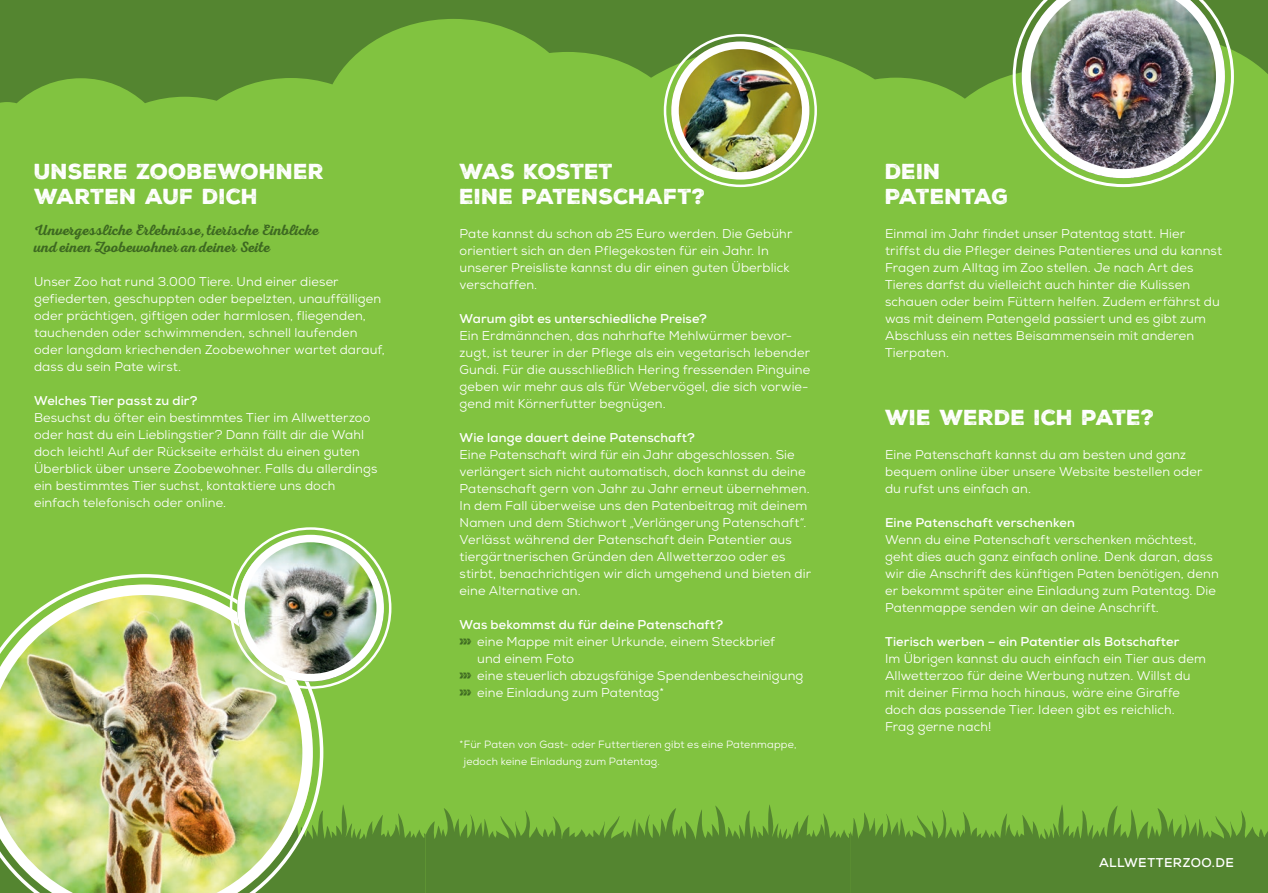
<style>
.page{position:relative;width:1268px;height:893px;background:#fff}
.page>*{position:absolute;margin:0;border:0;box-sizing:border-box;transform-origin:0 0}
.t1{font:21px/25.5px "Nexa Rust Sans Black 01";letter-spacing:-.005em;color:#fff}
.t2{font:15px/17px "Nexa Rust Script S 00";letter-spacing:.01em;color:#3d6821}
.t3{font:12.75px/17px "Nexa";letter-spacing:.01em;color:#fff}
.t4{font:700 12.75px "Nexa";letter-spacing:.01em;color:#fff}
.t5{font:700 12.75px "Nexa";letter-spacing:.035em;color:#fff}
.t6{font:10.5px/17px "Nexa";letter-spacing:.015em;color:#fff}
.s1{font-family:"Nexa Rust Sans Black 03";color:#3d6821}
</style>
<div class="page">
<div style="left:0;top:0;width:1267px;height:893px;background:#81c340"></div>
<svg style="left:323px;top:805px;width:944px;height:88px"></svg>
<svg style="left:83px;top:574px;width:240px;height:319px"></svg>
<img style="left:0;top:585px;width:313px;height:308px">
<img style="left:237px;top:540px;width:147px;height:141px">
<div style="left:230px;top:527px;width:161px;height:162px;border:3px solid #fff;border-radius:50%"></div>
<div style="left:237px;top:535px;width:147px;height:146px;border:8px solid #fff;border-radius:50%"></div>
<svg style="left:0;top:0;width:1267px;height:105px;fill:#548530"></svg>
<img style="left:1012px;top:0;width:221px;height:187px">
<img style="left:671px;top:47px;width:138px;height:129px">
<div style="left:663px;top:34px;width:153px;height:153px;border:3px solid #fff;border-radius:50%"></div>
<div style="left:671px;top:42px;width:138px;height:138px;border:8px solid #fff;border-radius:50%"></div>
<h1 class="t1" style="left:34px;top:158px;width:291px">UNSERE ZOOBEWOHNER<br>WARTEN AUF DICH</h1>
<p class="t2" style="left:34px;top:221px;width:286px">Unvergessliche Erlebnisse, tierische Einblicke und einen Zoobewohner an deiner Seite</p>
<p class="t3" style="left:34px;top:273px;width:352px">Unser Zoo hat rund 3.000 Tiere. Und einer dieser gefiederten, geschuppten oder bepelzten, unauffälligen oder prächtigen, giftigen oder harmlosen, fliegenden, tauchenden oder schwimmenden, schnell laufenden oder langdam kriechenden Zoobewohner wartet darauf, dass du sein Pate wirst.</p>
<p class="t4" style="left:34px;top:392px;width:165px">Welches Tier passt zu dir?</p>
<p class="t3" style="left:34px;top:409px;width:345px">Besuchst du öfter ein bestimmtes Tier im Allwetterzoo oder hast du ein Lieblingstier? Dann fällt dir die Wahl doch leicht! Auf der Rückseite erhälst du einen guten Überblick über unsere Zoobewohner. Falls du allerdings ein bestimmtes Tier suchst, kontaktiere uns doch einfach telefonisch oder online.</p>
<h1 class="t1" style="left:459px;top:158px;width:247px">WAS KOSTET<br>EINE PATENSCHAFT?</h1>
<p class="t3" style="left:459px;top:225px;width:334px">Pate kannst du schon ab 25 Euro werden. Die Gebühr orientiert sich an den Pflegekosten für ein Jahr. In unserer Preisliste kannst du dir einen guten Überblick verschaffen.</p>
<p class="t4" style="left:459px;top:311px;width:249px">Warum gibt es unterschiedliche Preise?</p>
<p class="t3" style="left:459px;top:327px;width:352px">Ein Erdmännchen, das nahrhafte Mehlwürmer bevor&shy;zugt, ist teurer in der Pflege als ein vegetarisch lebender Gundi. Für die ausschließlich Hering fressenden Pinguine geben wir mehr aus als für Webervögel, die sich vorwie&shy;gend mit Körnerfutter begnügen.</p>
<p class="t4" style="left:459px;top:430px;width:237px">Wie lange dauert deine Patenschaft?</p>
<p class="t3" style="left:459px;top:446px;width:353px">Eine Patenschaft wird für ein Jahr abgeschlossen. Sie verlängert sich nicht automatisch, doch kannst du deine Patenschaft gern von Jahr zu Jahr erneut übernehmen.<br>In dem Fall überweise uns den Patenbeitrag mit deinem Namen und dem Stichwort „Verlängerung Patenschaft“.<br>Verlässt während der Patenschaft dein Patentier aus tiergärtnerischen Gründen den Allwetterzoo oder es stirbt, benachrichtigen wir dich umgehend und bieten dir eine Alternative an.</p>
<p class="t4" style="left:459px;top:617px;width:265px">Was bekommst du für deine Patenschaft?</p>
<p class="t3" style="left:459px;top:633px;width:317px"><span class="s1">›››</span> eine Mappe mit einer Urkunde, einem Steckbrief</p>
<p class="t3" style="left:477px;top:651px;width:98px">und einem Foto</p>
<p class="t3" style="left:459px;top:668px;width:345px"><span class="s1">›››</span> eine steuerlich abzugsfähige Spendenbescheinigung</p>
<p class="t3" style="left:459px;top:685px;width:206px"><span class="s1">›››</span> eine Einladung zum Patentag*</p>
<p class="t6" style="left:463px;top:736px;width:334px;text-indent:-4px">* Für Paten von Gast- oder Futtertieren gibt es eine Patenmappe, jedoch keine Einladung zum Patentag.</p>
<h1 class="t1" style="left:884px;top:158px;width:125px">DEIN<br>PATENTAG</h1>
<p class="t3" style="left:884px;top:225px;width:338px">Einmal im Jahr findet unser Patentag statt. Hier triffst du die Pfleger deines Patentieres und du kannst Fragen zum Alltag im Zoo stellen. Je nach Art des Tieres darfst du vielleicht auch hinter die Kulissen schauen oder beim Füttern helfen. Zudem erfährst du was mit deinem Patengeld passiert und es gibt zum Abschluss ein nettes Beisammensein mit anderen Tierpaten.</p>
<h1 class="t1" style="left:884px;top:404px;width:271px">WIE WERDE ICH PATE?</h1>
<p class="t3" style="left:884px;top:446px;width:319px">Eine Patenschaft kannst du am besten und ganz bequem online über unsere Website bestellen oder du rufst uns einfach an.</p>
<p class="t4" style="left:884px;top:514px;width:191px">Eine Patenschaft verschenken</p>
<p class="t3" style="left:884px;top:531px;width:335px">Wenn du eine Patenschaft verschenken möchtest, geht dies auch ganz einfach online. Denk daran, dass wir die Anschrift des künftigen Paten benötigen, denn er bekommt später eine Einladung zum Patentag. Die Patenmappe senden wir an deine Anschrift.</p>
<p class="t4" style="left:884px;top:633px;width:296px">Tierisch werben – ein Patentier als Botschafter</p>
<p class="t3" style="left:884px;top:650px;width:322px">Im Übrigen kannst du auch einfach ein Tier aus dem Allwetterzoo für deine Werbung nutzen. Willst du mit deiner Firma hoch hinaus, wäre eine Giraffe doch das passende Tier. Ideen gibt es reichlich.<br>Frag gerne nach!</p>
<p class="t5" style="left:1098px;top:855px;width:136px">ALLWETTERZOO.DE</p>
</div>
